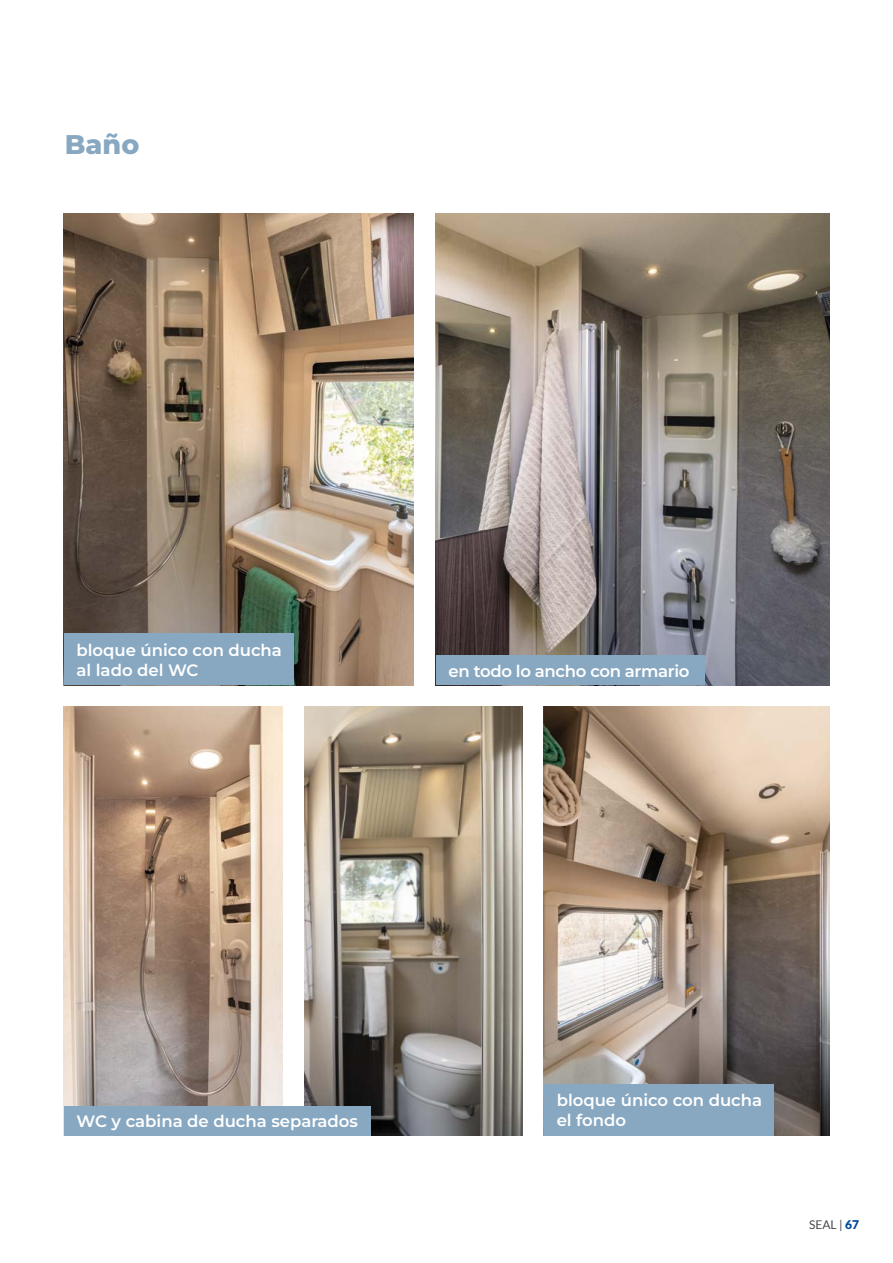
<style>
.page{position:relative;width:893px;height:1263px;background:#fff}
.page>*{position:absolute;margin:0;border:0;box-sizing:border-box;transform-origin:0 0}
.t1{font:800 27px "Montserrat";color:#88a8c1}
.t2{font:600 16.5px/19.8px "Montserrat";color:#fff}
.t3{font:600 16.5px "Montserrat";letter-spacing:-.02em;color:#fff}
.t4{font:12px "Lato";color:#4a4a49}
.s1{font-weight:900;color:#00499a}
</style>
<div class="page">
<img style="left:64px;top:707px;width:219px;height:399px">
<img style="left:64px;top:213px;width:350px;height:472px">
<img style="left:544px;top:707px;width:285px;height:428px">
<img style="left:436px;top:214px;width:393px;height:471px">
<img style="left:305px;top:707px;width:218px;height:428px">
<div style="left:64px;top:633px;width:229px;height:52px;background:#88a8c1"></div>
<div style="left:436px;top:656px;width:268px;height:29px;background:#88a8c1"></div>
<div style="left:64px;top:1106px;width:306px;height:29px;background:#88a8c1"></div>
<div style="left:544px;top:1084px;width:230px;height:51px;background:#88a8c1"></div>
<h1 class="t1" style="left:65px;top:126px;width:76px">Baño</h1>
<p class="t2" style="left:77px;top:640px;width:207px">bloque único con ducha al lado del WC</p>
<p class="t3" style="left:449px;top:660px;width:242px">en todo lo ancho con armario</p>
<p class="t2" style="left:77px;top:1111px;width:283px">WC y cabina de ducha separados</p>
<p class="t2" style="left:557px;top:1090px;width:207px">bloque único con ducha el fondo</p>
<p class="t4" style="left:809px;top:1218px;width:51px">SEAL | <span class="s1">67</span></p>
</div>
